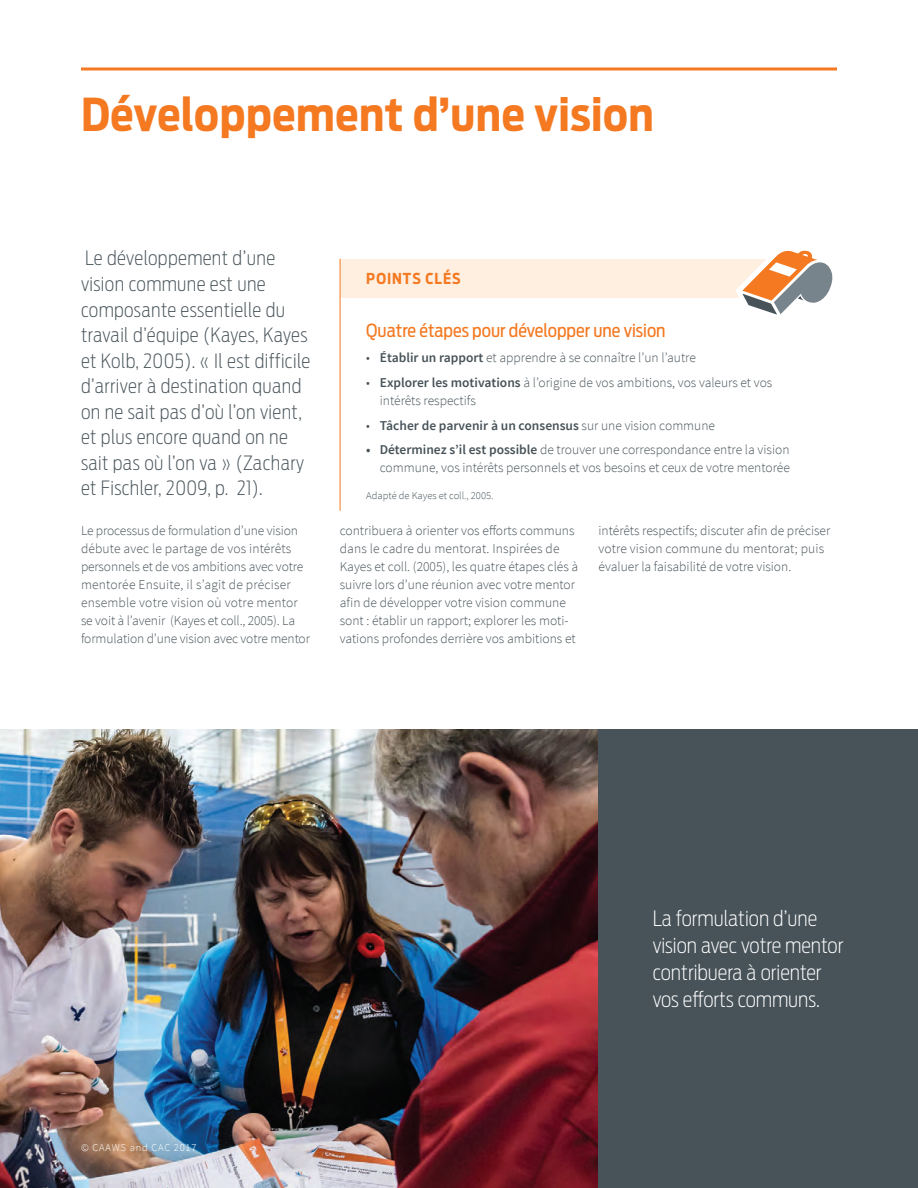
<style>
.page{position:relative;width:918px;height:1188px;background:#fff}
.page>*{position:absolute;margin:0;border:0;box-sizing:border-box;transform-origin:0 0}
.t1{font:700 45px "Antenna Cond";letter-spacing:.01em;color:#f47921}
.t2{font:200 21px/27px "Antenna Cond";color:#fff}
.t3{font:200 19.5px/25.5px "Antenna Cond";letter-spacing:.02em;color:#475359}
.t4{font:18px "Antenna Cond";color:#f47921}
.t5{font:700 15px "Antenna Cond";letter-spacing:.07em;color:#f47921}
.t6{font:300 13.5px/18px "Source Sans Pro";color:#475359}
.t7{font:600 13.5px "Source Sans Pro";color:#475359}
.t8{font:300 10.5px "Source Sans Pro";color:#475359}
.t9{font:300 10.5px "Source Sans Pro";letter-spacing:.075em;color:#fff}
.s1{font-weight:600}
.s2{font-weight:300}
</style>
<div class="page">
<hr style="left:81px;top:68px;width:756px;height:3px;background:#f47921">
<img style="left:0;top:729px;width:598px;height:459px">
<div style="left:598px;top:729px;width:320px;height:459px;background:#475359"></div>
<div style="left:340px;top:259px;width:452px;height:39px;background:#feefe1"></div>
<hr style="left:340px;top:259px;width:1px;height:252px;background:#f47921">
<svg style="left:735px;top:250px;width:98px;height:65px"></svg>
<h1 class="t1" style="left:81px;top:88px;width:574px">Développement d’une vision</h1>
<p class="t3" style="left:81px;top:246px;width:231px">Le développement d’une vision commune est une composante essentielle du travail d’équipe (Kayes, Kayes et Kolb, 2005). « Il est difficile d’arriver à destination quand on ne sait pas d’où l’on vient, et plus encore quand on ne sait pas où l’on va » (Zachary et Fischler, 2009, p. 21).</p>
<p class="t6" style="left:81px;top:522px;width:230px">Le processus de formulation d’une vision débute avec le partage de vos intérêts personnels et de vos ambitions avec votre mentorée Ensuite, il s’agit de préciser ensemble votre vision où votre mentor se voit à l’avenir (Kayes et coll., 2005). La formulation d’une vision avec votre mentor</p>
<p class="t6" style="left:340px;top:522px;width:240px">contribuera à orienter vos efforts communs dans le cadre du mentorat. Inspirées de Kayes et coll. (2005), les quatre étapes clés à suivre lors d’une réunion avec votre mentor afin de développer votre vision commune sont : établir un rapport; explorer les moti&shy;vations profondes derrière vos ambitions et</p>
<p class="t6" style="left:599px;top:522px;width:233px">intérêts respectifs; discuter afin de préciser votre vision commune du mentorat; puis évaluer la faisabilité de votre vision.</p>
<p class="t5" style="left:366px;top:269px;width:96px">POINTS CLÉS</p>
<h3 class="t4" style="left:366px;top:320px;width:301px">Quatre étapes pour développer une vision</h3>
<p class="t6" style="left:366px;top:349px;width:331px">• <span class="s1">Établir un rapport</span> et apprendre à se connaître l’un l’autre</p>
<p class="t6" style="left:380px;top:374px;width:394px;text-indent:-14px">• <span class="s1">Explorer les motivations</span> à l’origine de vos ambitions, vos valeurs et vos intérêts respectifs</p>
<p class="t7" style="left:366px;top:417px;width:350px"><span class="s2">•</span> Tâcher de parvenir à un consensus <span class="s2">sur une vision commune</span></p>
<p class="t6" style="left:366px;top:441px;width:425px;text-align:right"><span class="s1">• Déterminez s’il est possible</span> de trouver une correspondance entre la vision commune, vos intérêts personnels et vos besoins et ceux de votre mentorée</p>
<p class="t8" style="left:366px;top:490px;width:129px">Adapté de Kayes et coll., 2005.</p>
<p class="t9" style="left:81px;top:1141px;width:117px">© CAAWS and CAC 2017</p>
<h2 class="t2" style="left:653px;top:905px;width:192px">La formulation d’une vision avec votre mentor contribuera à orienter vos efforts communs.</h2>
</div>
